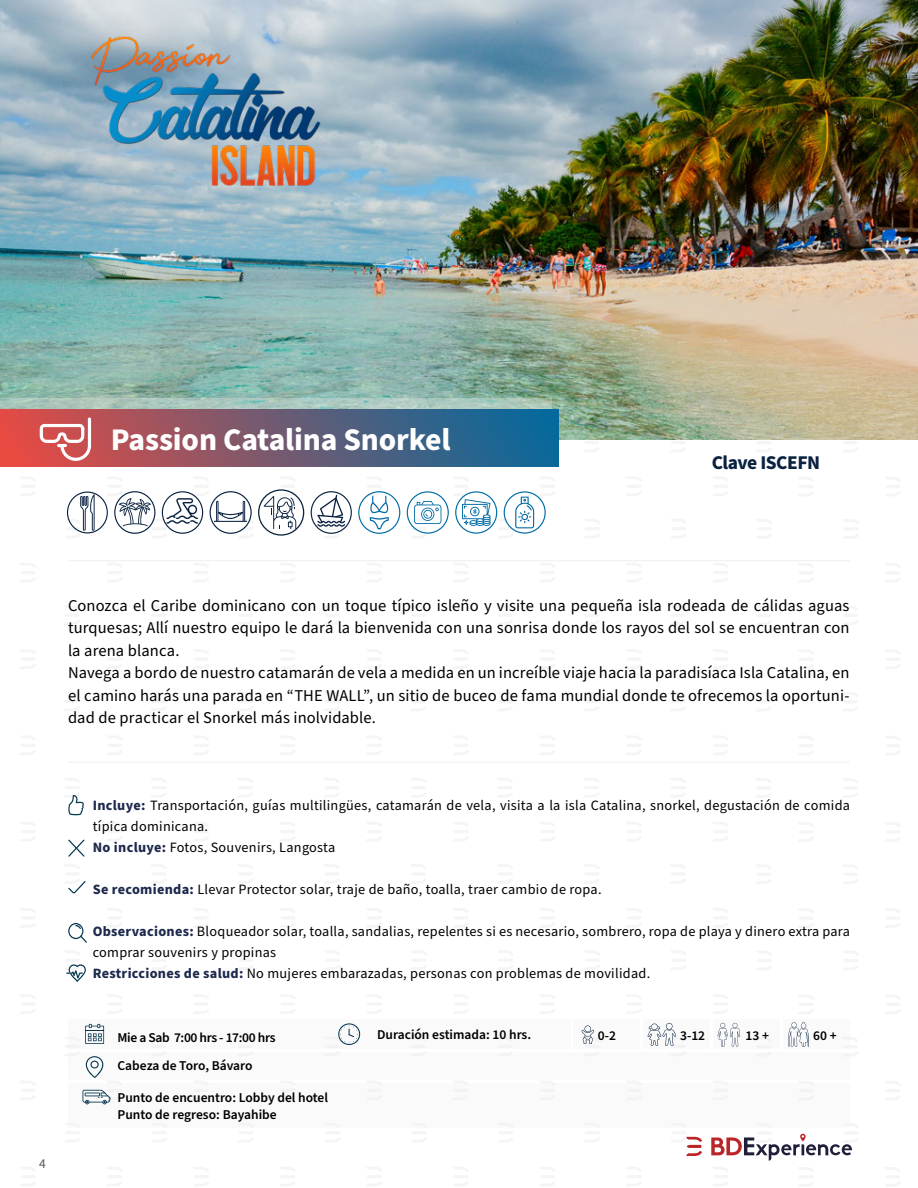
<style>
.page{position:relative;width:918px;height:1188px;background:#fff}
.page>*{position:absolute;margin:0;border:0;box-sizing:border-box;transform-origin:0 0}
.t1{font:700 31.5px "Source Sans Pro";letter-spacing:-.005em;color:#fff}
.t2{font:700 19.5px "Source Sans Pro";letter-spacing:-.025em;color:#0a2240}
.t3{font:16.5px/22.5px "Source Sans Pro";letter-spacing:.005em;color:#000}
.t4{font:14.25px/21px "Source Sans Pro";letter-spacing:.02em;color:#000}
.t5{font:600 13.5px/16.2px "Source Sans Pro";color:#000}
.t6{font:600 13.5px "Source Sans Pro";letter-spacing:-.025em;color:#000}
.t7{font:13.5px "Source Sans Pro";color:#5a5756}
.s1{font-weight:700;color:#1d294d}
</style>
<div class="page">
<svg style="left:583px;top:439px;width:17px;height:1px"></svg>
<svg style="left:670px;top:439px;width:16px;height:1px"></svg>
<svg style="left:756px;top:439px;width:16px;height:1px"></svg>
<svg style="left:842px;top:439px;width:16px;height:1px"></svg>
<svg style="left:711px;top:1133px;width:141px;height:28px"></svg>
<svg style="left:686px;top:1136px;width:16px;height:20px"></svg>
<hr style="left:68px;top:560px;width:782px;height:1px;background:#f2f1f1">
<hr style="left:68px;top:762px;width:782px;height:1px;background:#f2f1f1">
<div style="left:573px;top:1020px;width:67px;height:29px;background:#fafafa"></div>
<div style="left:643px;top:1020px;width:67px;height:29px;background:#fafafa"></div>
<div style="left:713px;top:1020px;width:67px;height:29px;background:#fafafa"></div>
<div style="left:68px;top:1083px;width:782px;height:45px;background:#fafafa"></div>
<div style="left:68px;top:1052px;width:782px;height:28px;background:#fafafa"></div>
<div style="left:783px;top:1020px;width:67px;height:29px;background:#fafafa"></div>
<div style="left:68px;top:1020px;width:502px;height:29px;background:#fafafa"></div>
<svg style="left:582px;top:1025px;width:12px;height:19px"></svg>
<svg style="left:788px;top:1022px;width:21px;height:25px"></svg>
<svg style="left:718px;top:1023px;width:22px;height:24px"></svg>
<svg style="left:647px;top:1023px;width:30px;height:23px"></svg>
<img style="left:0;top:0;width:918px;height:439px">
<svg style="left:407px;top:491px;width:139px;height:43px"></svg>
<svg style="left:358px;top:491px;width:42px;height:43px"></svg>
<svg style="left:311px;top:491px;width:41px;height:43px"></svg>
<svg style="left:66px;top:489px;width:238px;height:47px"></svg>
<svg style="left:68px;top:794px;width:16px;height:21px"></svg>
<svg style="left:66px;top:964px;width:20px;height:18px"></svg>
<svg style="left:68px;top:881px;width:18px;height:12px"></svg>
<svg style="left:68px;top:840px;width:16px;height:17px"></svg>
<svg style="left:82px;top:1024px;width:29px;height:80px"></svg>
<svg style="left:338px;top:1023px;width:22px;height:22px"></svg>
<img style="left:61px;top:36px;width:288px;height:153px">
<svg style="left:68px;top:923px;width:19px;height:20px"></svg>
<hr style="left:917px;top:398px;width:1px;height:58px;background:#ebebeb">
<svg style="left:917px;top:409px;width:1px;height:47px"></svg>
<svg style="left:0;top:398px;width:552px;height:11px;background:#abc8bd"></svg>
<div style="left:0;top:409px;width:559px;height:58px;background:linear-gradient(to right,#e74a43,#006a9e)"></div>
<svg style="left:40px;top:417px;width:51px;height:44px"></svg>
<h1 class="t1" style="left:111px;top:418px;width:341px">Passion Catalina Snorkel</h1>
<h2 class="t2" style="left:712px;top:449px;width:110px">Clave ISCEFN</h2>
<p class="t3" style="left:68px;top:595px;width:783px">Conozca el Caribe dominicano con un toque típico isleño y visite una pequeña isla rodeada de cálidas aguas turquesas; Allí nuestro equipo le dará la bienvenida con una sonrisa donde los rayos del sol se encuentran con la arena blanca.<br>Navega a bordo de nuestro catamarán de vela a medida en un increíble viaje hacia la paradisíaca Isla Catalina, en el camino harás una parada en “THE WALL”, un sitio de buceo de fama mundial donde te ofrecemos la oportuni&shy;dad de practicar el Snorkel más inolvidable.</p>
<p class="t7" style="left:39px;top:1155px;width:8px">4</p>
<p class="t4" style="left:93px;top:795px;width:759px"><span class="s1">Incluye:</span> Transportación, guías multilingües, catamarán de vela, visita a la isla Catalina, snorkel, degustación de comida típica dominicana.<br><span class="s1">No incluye:</span> Fotos, Souvenirs, Langosta</p>
<p class="t4" style="left:93px;top:879px;width:510px"><span class="s1">Se recomienda:</span> Llevar Protector solar, traje de baño, toalla, traer cambio de ropa.</p>
<p class="t4" style="left:93px;top:921px;width:759px"><span class="s1">Observaciones:</span> Bloqueador solar, toalla, sandalias, repelentes si es necesario, sombrero, ropa de playa y dinero extra para comprar souvenirs y propinas<br><span class="s1">Restricciones de salud:</span> No mujeres embarazadas, personas con problemas de movilidad.</p>
<p class="t6" style="left:118px;top:1028px;width:160px">Mie a Sab 7:00 hrs - 17:00 hrs</p>
<p class="t5" style="left:377px;top:1026px;width:156px">Duración estimada: 10 hrs.</p>
<p class="t5" style="left:680px;top:1027px;width:27px">3-12</p>
<p class="t5" style="left:746px;top:1027px;width:25px">13 +</p>
<p class="t5" style="left:813px;top:1027px;width:25px">60 +</p>
<p class="t5" style="left:598px;top:1027px;width:20px">0-2</p>
<p class="t5" style="left:118px;top:1058px;width:137px">Cabeza de Toro, Bávaro</p>
<p class="t5" style="left:118px;top:1090px;width:212px">Punto de encuentro: Lobby del hotel<br>Punto de regreso: Bayahibe</p>
</div>
